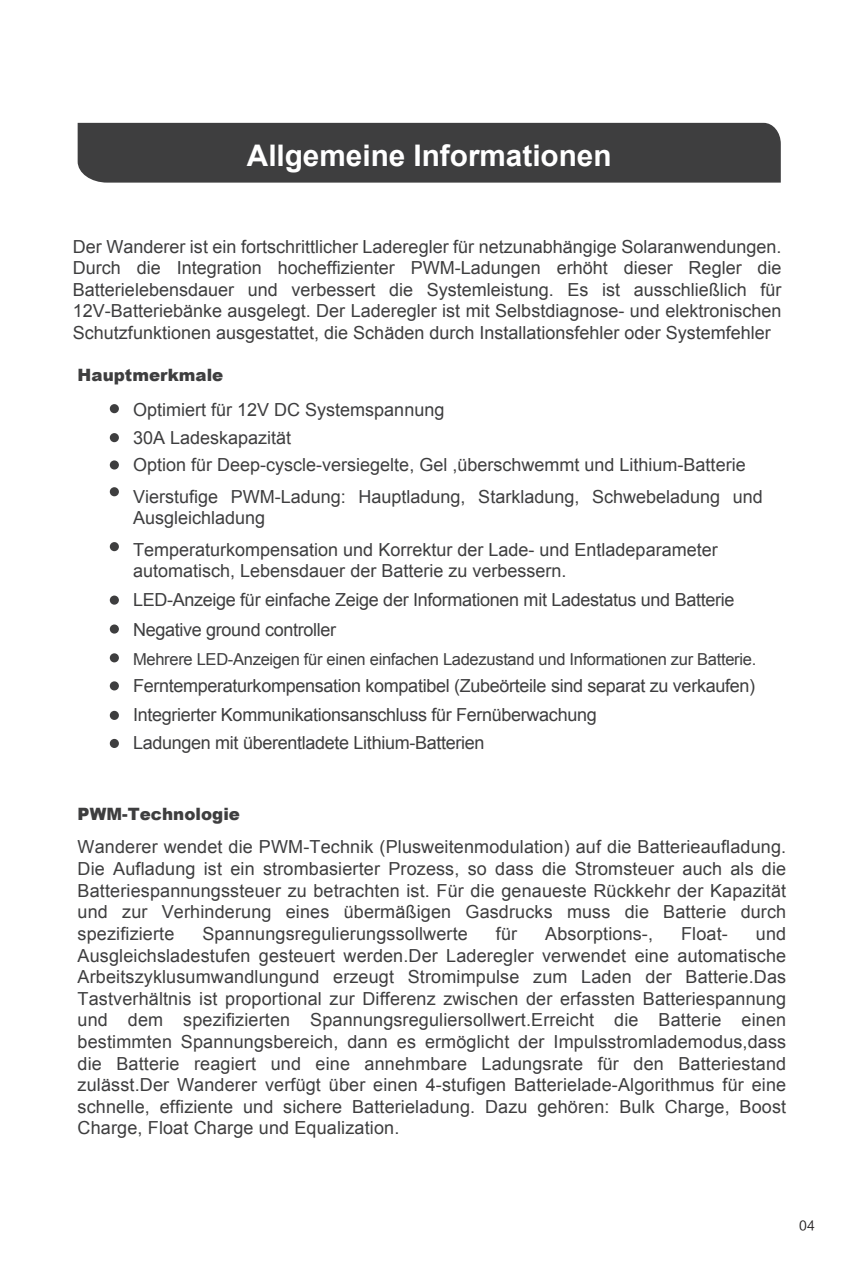
<style>
.page{position:relative;width:851px;height:1276px;background:#fff}
.page>*{position:absolute;margin:0;border:0;box-sizing:border-box;transform-origin:0 0}
.t1{font:700 29.7px "Arial";color:#fff}
.t2{font:18px/21.6px "Arial";color:#3e3e3f;text-align:justify}
.t3{font:18px/28.8px "Arial";letter-spacing:-.02em;color:#3e3e3f}
.t4{font:900 17.1px "Arial";color:#3e3e3f}
.t5{font:16.5px "Arial";letter-spacing:-.02em;color:#3e3e3f}
.t6{font:12.6px "FZLTHJW GB1 0";color:#231f20}
</style>
<div class="page">
<div style="left:78px;top:123px;width:702px;height:60px;background:#3e3e3f"></div>
<div style="left:110px;top:404px;width:9px;height:9px;background:#3e3e3f;border-radius:50%"></div>
<div style="left:110px;top:433px;width:9px;height:9px;background:#3e3e3f;border-radius:50%"></div>
<div style="left:110px;top:460px;width:9px;height:9px;background:#3e3e3f;border-radius:50%"></div>
<div style="left:110px;top:487px;width:9px;height:9px;background:#3e3e3f;border-radius:50%"></div>
<div style="left:110px;top:542px;width:9px;height:9px;background:#3e3e3f;border-radius:50%"></div>
<div style="left:110px;top:595px;width:9px;height:9px;background:#3e3e3f;border-radius:50%"></div>
<div style="left:110px;top:624px;width:9px;height:9px;background:#3e3e3f;border-radius:50%"></div>
<div style="left:110px;top:653px;width:9px;height:9px;background:#3e3e3f;border-radius:50%"></div>
<div style="left:110px;top:681px;width:9px;height:9px;background:#3e3e3f;border-radius:50%"></div>
<div style="left:110px;top:711px;width:9px;height:9px;background:#3e3e3f;border-radius:50%"></div>
<div style="left:110px;top:739px;width:9px;height:9px;background:#3e3e3f;border-radius:50%"></div>
<h1 class="t1" style="left:247px;top:136px;width:366px">Allgemeine Informationen</h1>
<p class="t2" style="left:73px;top:236px;width:710px">Der Wanderer ist ein fortschrittlicher Laderegler für netzunabhängige Solaranwendungen.<br>Durch die Integration hocheffizienter PWM-Ladungen erhöht dieser Regler die Batterielebensdauer und verbessert die Systemleistung. Es ist ausschließlich für 12V-Batteriebänke ausgelegt. Der Laderegler ist mit Selbstdiagnose- und elektronischen Schutzfunktionen ausgestattet, die Schäden durch Installationsfehler oder Systemfehler</p>
<p class="t4" style="left:78px;top:362px;width:147px">Hauptmerkmale</p>
<p class="t2" style="left:133px;top:399px;width:313px">Optimiert für 12V DC Systemspannung</p>
<p class="t2" style="left:133px;top:449px;width:631px;line-height:31.5px">Option für Deep-cyscle-versiegelte, Gel ,überschwemmt und Lithium-Batterie<br>Vierstufige PWM-Ladung: Hauptladung, Starkladung, Schwebeladung und</p>
<p class="t2" style="left:133px;top:507px;width:134px">Ausgleichladung</p>
<p class="t2" style="left:133px;top:427px;width:160px">30A Ladeskapazität</p>
<p class="t2" style="left:133px;top:538px;width:586px">Temperaturkompensation und Korrektur der Lade- und Entladeparameter automatisch, Lebensdauer der Batterie zu verbessern.</p>
<p class="t3" style="left:133px;top:585px;width:603px">LED-Anzeige für einfache Zeige der Informationen mit Ladestatus und Batterie</p>
<p class="t3" style="left:133px;top:615px;width:204px">Negative ground controller</p>
<p class="t5" style="left:133px;top:648px;width:624px">Mehrere LED-Anzeigen für einen einfachen Ladezustand und Informationen zur Batterie.</p>
<p class="t3" style="left:133px;top:671px;width:623px">Ferntemperaturkompensation kompatibel (Zubeörteile sind separat zu verkaufen)<br>Integrierter Kommunikationsanschluss für Fernüberwachung<br>Ladungen mit überentladete Lithium-Batterien</p>
<p class="t4" style="left:78px;top:801px;width:164px">PWM-Technologie</p>
<p class="t2" style="left:78px;top:836px;width:710px">Wanderer wendet die PWM-Technik (Plusweitenmodulation) auf die Batterieaufladung.<br>Die Aufladung ist ein strombasierter Prozess, so dass die Stromsteuer auch als die Batteriespannungssteuer zu betrachten ist. Für die genaueste Rückkehr der Kapazität und zur Verhinderung eines übermäßigen Gasdrucks muss die Batterie durch spezifizierte</p>
<p class="t2" style="left:202px;top:923px;width:267px">Spannungsregulierungssollwerte</p>
<p class="t2" style="left:496px;top:923px;width:23px">für</p>
<p class="t2" style="left:545px;top:923px;width:109px">Absorptions-,</p>
<p class="t2" style="left:681px;top:923px;width:48px">Float-</p>
<p class="t2" style="left:78px;top:923px;width:710px;text-indent:678px">und Ausgleichsladestufen gesteuert werden.Der Laderegler verwendet eine automatische Arbeitszyklusumwandlungund erzeugt Stromimpulse zum Laden der Batterie.Das Tastverhältnis ist proportional zur Differenz zwischen der erfassten Batteriespannung und dem spezifizierten Spannungsreguliersollwert.Erreicht die Batterie einen bestimmten Spannungsbereich, dann es ermöglicht der Impulsstromlademodus,dass die Batterie reagiert und eine annehmbare Ladungsrate für den Batteriestand zulässt.Der Wanderer verfügt über einen 4-stufigen Batterielade-Algorithmus für eine schnelle, effiziente und sichere Batterieladung. Dazu gehören: Bulk Charge, Boost Charge, Float Charge und Equalization.</p>
<p class="t6" style="left:799px;top:1218px;width:17px">04</p>
</div>
